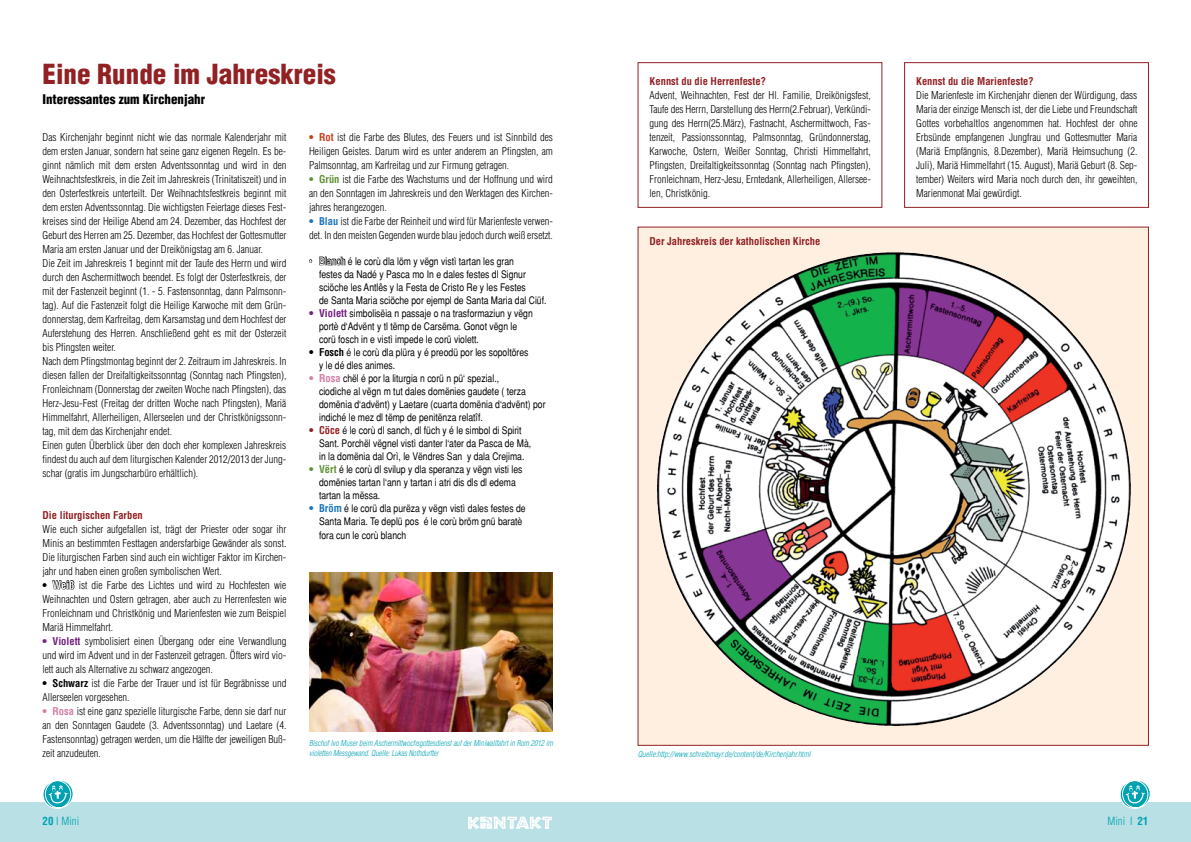
<style>
.page{position:relative;width:1191px;height:842px;background:#fff}
.page>*{position:absolute;margin:0;border:0;box-sizing:border-box;transform-origin:0 0}
.t1{font:900 condensed 27px "Helvetica";color:#922124}
.t2{font:900 condensed 13px "Helvetica";color:#000}
.t3{font:300 condensed 11px "Helvetica";color:#00a2b2}
.t4{font:300 condensed 10.5px/14px "Helvetica";color:#000;text-align:justify}
.t5{font:condensed 10.5px/13px "Helvetica";color:#000}
.t6{font:700 condensed 10.5px "Helvetica";color:#922124}
.t7{font:italic 300 condensed 8px/9.5px "Helvetica";color:#00a2b2;scale:.95 1}
.t8{font:italic 300 condensed 8px "Helvetica";color:#00a2b2}
.s1{font-weight:700;color:#c6401b}
.s2{font-weight:700;color:#609337}
.s3{font-weight:700;color:#1c75bc}
.s4{color:#fff}
.s5{font-weight:700;color:#711f7e}
.s6{font-weight:700}
.s7{font-weight:700;color:#d27fa7}
.s8{font-weight:700;color:#922124}
.s9{font-weight:700;color:#fff}
</style>
<div class="page">
<svg style="left:52px;top:580px;width:22px;height:10px"></svg>
<div style="left:0;top:802px;width:1191px;height:40px;background:#b8e0e5"></div>
<svg style="left:468px;top:816px;width:84px;height:13px"></svg>
<svg style="left:1120px;top:780px;width:31px;height:29px"></svg>
<svg style="left:43px;top:780px;width:31px;height:29px"></svg>
<svg style="left:640px;top:229px;width:506px;height:515px"></svg>
<img style="left:756px;top:252px;width:142px;height:45px">
<svg style="left:309px;top:259px;width:3px;height:4px"></svg>
<svg style="left:319px;top:256px;width:26px;height:10px"></svg>
<img style="left:309px;top:572px;width:244px;height:159px">
<div style="left:638px;top:62px;width:244px;height:146px;border:1px solid #922124"></div>
<div style="left:904px;top:62px;width:244px;height:146px;border:1px solid #922124"></div>
<h1 class="t1" style="left:43px;top:58px;width:295px">Eine Runde im Jahreskreis</h1>
<p class="t2" style="left:43px;top:91px;width:164px">Interessantes zum Kirchenjahr</p>
<p class="t4" style="left:309px;top:130px;width:245px"><span class="s1">• Rot</span> ist die Farbe des Blutes, des Feuers und ist Sinnbild des Heiligen Geistes. Darum wird es unter anderem an Pfingsten, am Palmsonntag, am Karfreitag und zur Firmung getragen.</p>
<p class="t4" style="left:309px;top:172px;width:245px"><span class="s2">• Grün</span> ist die Farbe des Wachstums und der Hoffnung und wird an den Sonntagen im Jahreskreis und den Werktagen des Kirchen&shy;jahres herangezogen.</p>
<p class="t4" style="left:309px;top:214px;width:245px"><span class="s3">• Blau</span> ist die Farbe der Reinheit und wird für Marienfeste verwen&shy;det. In den meisten Gegenden wurde blau jedoch durch weiß ersetzt.</p>
<p class="t5" style="left:319px;top:254px;width:229px;text-indent:-10px"><span class="s4">• Blanch</span> é le corù dla löm y vëgn vistì tartan les gran<br>festes da Nadé y Pasca mo Inće dales festes dl Signur sciöche les Antlês y la Festa de Cristo Re y les Festes<br>de Santa Maria sciöche por ejempl de Santa Maria dal Ciüf.</p>
<p class="t5" style="left:319px;top:306px;width:215px;text-indent:-10px"><span class="s5">• Violett</span> simbolisëia n passaje o na trasformaziun y vëgn portè d‘Advënt y tl tëmp de Carsëma. Gonot vëgn le corü fosch inće vistì impede le corü violett.</p>
<p class="t5" style="left:319px;top:345px;width:211px;text-indent:-10px"><span class="s6">• Fosch</span> é le corù dla plüra y é preodü por les sopoltöres y le dé dles animes.</p>
<p class="t5" style="left:319px;top:371px;width:228px;text-indent:-10px"><span class="s7">• Rosa</span> chël é por la liturgia n corü n pü‘ spezial.,<br>ciodìche al vëgn m tut dales domënies gaudete ( terza domënia d‘advënt) y Laetare (cuarta domënia d‘advënt) por indiché le mez dl tëmp de penitënza relatîf.</p>
<p class="t5" style="left:319px;top:423px;width:214px;text-indent:-10px"><span class="s8">• Cöce</span> é le corù dl sanch, dl füch y é le simbol di Spirit<br>Sant. Porchël vëgnel vistì danter l‘ater da Pasca de Mà, in la domënia dal Orì, le Vëndres Sanć y dala Crejima.</p>
<p class="t5" style="left:319px;top:462px;width:205px;text-indent:-10px"><span class="s2">• Vërt</span> é le corù dl svilup y dla speranza y vëgn visti les domënies tartan l‘ann y tartan i atri dis dls dl edema tartan la mëssa.</p>
<p class="t5" style="left:319px;top:501px;width:208px;text-indent:-10px"><span class="s3">• Bröm</span> é le corü dla purëza y vëgn vistì dales festes de<br>Santa Maria. Te deplü posć é le corù bröm gnü baratè</p>
<p class="t5" style="left:319px;top:528px;width:89px">fora cun le corù blanch</p>
<p class="t4" style="left:43px;top:130px;width:245px;text-align:left">Das Kirchenjahr beginnt nicht wie das normale Kalenderjahr mit dem ersten Januar, sondern hat seine ganz eigenen Regeln. Es be&shy;ginnt nämlich mit dem ersten Adventssonntag und wird in den Weihnachtsfestkreis, in die Zeit im Jahreskreis (Trinitatiszeit) und in den Osterfestkreis unterteilt. Der Weihnachtsfestkreis beginnt mit dem ersten Adventssonntag. Die wichtigsten Feiertage dieses Fest&shy;kreises sind der Heilige Abend am 24. Dezember, das Hochfest der Geburt des Herren am 25. Dezember, das Hochfest der Gottesmutter Maria am ersten Januar und der Dreikönigstag am 6. Januar.<br>Die Zeit im Jahreskreis 1 beginnt mit der Taufe des Herrn und wird durch den Aschermittwoch beendet. Es folgt der Osterfestkreis, der mit der Fastenzeit beginnt (1. - 5. Fastensonntag, dann Palmsonn&shy;tag). Auf die Fastenzeit folgt die Heilige Karwoche mit dem Grün&shy;donnerstag, dem Karfreitag, dem Karsamstag und dem Hochfest der Auferstehung des Herren. Anschließend geht es mit der Osterzeit bis Pfingsten weiter.<br>Nach dem Pfingstmontag beginnt der 2. Zeitraum im Jahreskreis. In diesen fallen der Dreifaltigkeitssonntag (Sonntag nach Pfingsten), Fronleichnam (Donnerstag der zweiten Woche nach Pfingsten), das Herz-Jesu-Fest (Freitag der dritten Woche nach Pfingsten), Mariä Himmelfahrt, Allerheiligen, Allerseelen und der Christkönigssonn&shy;tag, mit dem das Kirchenjahr endet.<br>Einen guten Überblick über den doch eher komplexen Jahreskreis findest du auch auf dem liturgischen Kalender 2012/2013 der Jung&shy;schar (gratis im Jungscharbüro erhältlich).</p>
<p class="t6" style="left:43px;top:508px;width:102px">Die liturgischen Farben</p>
<p class="t4" style="left:43px;top:522px;width:245px">Wie euch sicher aufgefallen ist, trägt der Priester oder sogar ihr Minis an bestimmten Festtagen andersfarbige Gewänder als sonst.<br>Die liturgischen Farben sind auch ein wichtiger Faktor im Kirchen&shy;jahr und haben einen großen symbolischen Wert.</p>
<p class="t4" style="left:43px;top:578px;width:245px"><span class="s6">•</span> <span class="s9">Weiß</span> ist die Farbe des Lichtes und wird zu Hochfesten wie Weihnachten und Ostern getragen, aber auch zu Herrenfesten wie Fronleichnam und Christkönig und Marienfesten wie zum Beispiel Mariä Himmelfahrt.</p>
<p class="t4" style="left:43px;top:634px;width:245px"><span class="s5">• Violett</span> symbolisiert einen Übergang oder eine Verwandlung und wird im Advent und in der Fastenzeit getragen. Öfters wird vio&shy;lett auch als Alternative zu schwarz angezogen.</p>
<p class="t4" style="left:43px;top:676px;width:245px"><span class="s6">• Schwarz</span> ist die Farbe der Trauer und ist für Begräbnisse und<br>Allerseelen vorgesehen.</p>
<p class="t4" style="left:43px;top:704px;width:245px"><span class="s7">• Rosa</span> ist eine ganz spezielle liturgische Farbe, denn sie darf nur an den Sonntagen Gaudete (3. Adventssonntag) und Laetare (4.<br>Fastensonntag) getragen werden, um die Hälfte der jeweiligen Buß&shy;zeit anzudeuten.</p>
<p class="t7" style="left:309px;top:738px;width:258px">Bischof Ivo Muser beim Aschermittwochsgottesdienst auf der Miniwallfahrt in Rom 2012 im violetten Messgewand. Quelle: Lukas Nothdurfter</p>
<p class="t6" style="left:649px;top:74px;width:118px">Kennst du die Herrenfeste?</p>
<p class="t4" style="left:649px;top:88px;width:223px">Advent, Weihnachten, Fest der Hl. Familie, Dreikönigsfest, Taufe des Herrn, Darstellung des Herrn(2.Februar), Verkündi&shy;gung des Herrn(25.März), Fastnacht, Aschermittwoch, Fas&shy;tenzeit, Passionssonntag, Palmsonntag, Gründonnerstag, Karwoche, Ostern, Weißer Sonntag, Christi Himmelfahrt, Pfingsten, Dreifaltigkeitssonntag (Sonntag nach Pfingsten), Fronleichnam, Herz-Jesu, Erntedank, Allerheiligen, Allersee&shy;len, Christkönig.</p>
<p class="t6" style="left:649px;top:235px;width:172px">Der Jahreskreis der katholischen Kirche</p>
<p class="t6" style="left:916px;top:74px;width:119px">Kennst du die Marienfeste?</p>
<p class="t4" style="left:916px;top:88px;width:223px">Die Marienfeste im Kirchenjahr dienen der Würdigung, dass Maria der einzige Mensch ist, der die Liebe und Freundschaft Gottes vorbehaltlos angenommen hat. Hochfest der ohne Erbsünde empfangenen Jungfrau und Gottesmutter Maria (Mariä Empfängnis, 8.Dezember), Mariä Heimsuchung (2.<br>Juli), Mariä Himmelfahrt (15. August), Mariä Geburt (8. Sep&shy;tember) Weiters wird Maria noch durch den, ihr geweihten, Marienmonat Mai gewürdigt.</p>
<p class="t8" style="left:638px;top:749px;width:174px">Quelle:http://www.schreibmayr.de/content/de/Kirchenjahr.html</p>
<p class="t3" style="left:43px;top:815px;width:38px"><span class="s6">20</span> I Mini</p>
<p class="t3" style="left:1107px;top:815px;width:42px">Mini I <span class="s6">21</span></p>
</div>
